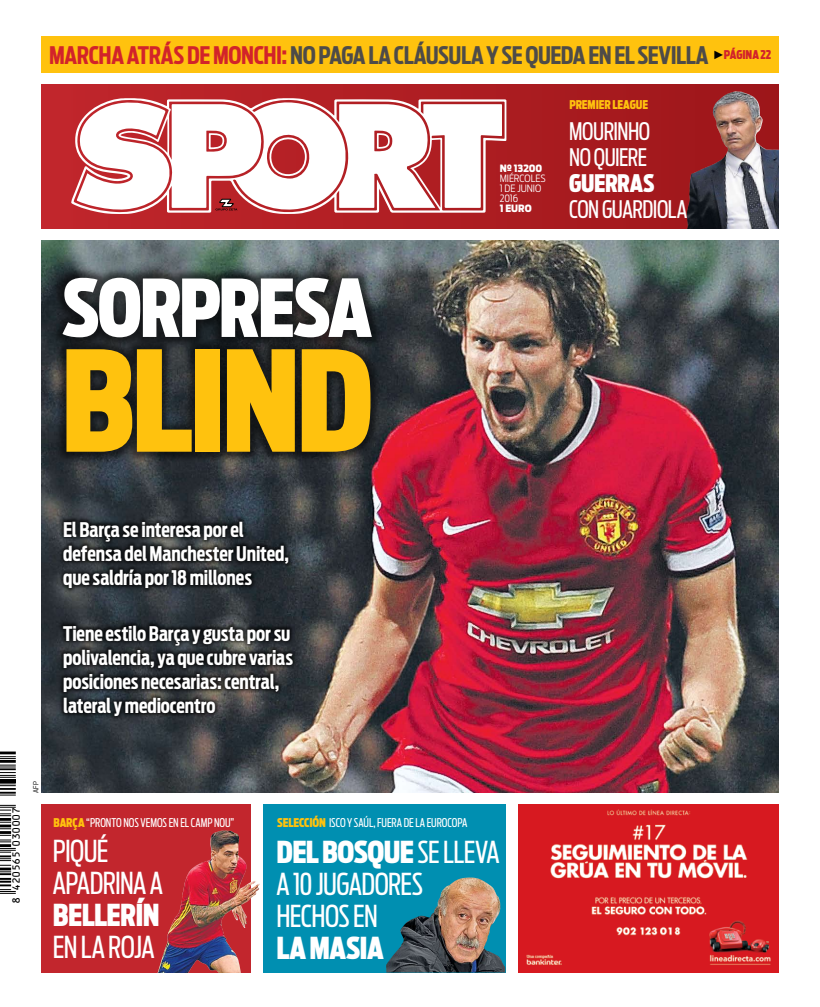
<style>
.page{position:relative;width:820px;height:1007px;background:#fff}
.page>*{position:absolute;margin:0;border:0;box-sizing:border-box;transform-origin:0 0}
.t1{font:900 138.2px "Antenna Extra Cond";letter-spacing:-.03em;color:#ffc20e}
.t2{font:900 78.8px "Antenna Extra Cond";letter-spacing:-.03em;color:#fff}
.t3{font:30px/32px "Antenna Extra Cond";letter-spacing:-.02em;color:#fff}
.t4{font:900 30px "Antenna Extra Cond";letter-spacing:-.02em;color:#fff}
.t5{font:700 24px "Antenna Extra Cond";letter-spacing:-.015em;color:#4e4b48;scale:1.04 1}
.t6{font:24px/26px "Antenna Extra Cond";letter-spacing:-.02em;color:#fff}
.t7{font:900 24px "Antenna Extra Cond";letter-spacing:-.015em;color:#fff}
.t8{font:700 20px/24px "Antenna Extra Cond";letter-spacing:-.005em;color:#fff}
.t9{font:12px "Antenna Extra Cond";letter-spacing:-.005em;color:#fff}
.t10{font:900 12px "Antenna Extra Cond";letter-spacing:-.005em;color:#ffc20e}
.t11{font:300 10px/10px "Antenna Cond";letter-spacing:-.005em;color:#fff}
.t12{font:10px "Film Bars 004";letter-spacing:-.065em;color:#000}
.t13{font:900 10px "Antenna Cond";color:#fff}
.t14{font:300 7px "Antenna Cond";color:#000}
.s1{color:#d2232a}
.s2{font-weight:900;color:#ffc20e}
.s3{font-weight:900}
</style>
<div class="page">
<div style="left:263px;top:804px;width:243px;height:168px;background:#008fb1"></div>
<div style="left:41px;top:804px;width:210px;height:168px;background:#c2262d"></div>
<svg style="left:0;top:804px;width:16px;height:89px"></svg>
<svg style="left:0;top:783px;width:16px;height:12px"></svg>
<svg style="left:0;top:779px;width:16px;height:3px"></svg>
<svg style="left:0;top:756px;width:16px;height:21px"></svg>
<hr style="left:0;top:751px;width:16px;height:3px;background:#000">
<img style="left:41px;top:240px;width:737px;height:552px">
<div style="left:41px;top:84px;width:737px;height:144px;background:linear-gradient(to right,#c2262c,#9d1619)"></div>
<svg style="left:71px;top:98px;width:435px;height:116px"></svg>
<svg style="left:77px;top:101px;width:93px;height:109px"></svg>
<svg style="left:208px;top:133px;width:16px;height:17px"></svg>
<svg style="left:377px;top:133px;width:12px;height:16px"></svg>
<svg style="left:267px;top:134px;width:39px;height:44px"></svg>
<svg style="left:215px;top:199px;width:22px;height:11px"></svg>
<div style="left:50px;top:265px;width:334px;height:199px;background:#000;opacity:.56"></div>
<div style="left:58px;top:515px;width:236px;height:78px;background:#000;opacity:.75"></div>
<div style="left:58px;top:619px;width:240px;height:102px;background:#000;opacity:.75"></div>
<img style="left:683px;top:91px;width:95px;height:137px">
<img style="left:386px;top:877px;width:119px;height:95px">
<img style="left:158px;top:830px;width:102px;height:142px">
<div style="left:41px;top:36px;width:737px;height:36px;background:#ffc20e"></div>
<img style="left:518px;top:804px;width:260px;height:168px">
<p class="t5" style="left:49px;top:41px;width:695px"><span class="s1">MARCHA ATRÁS DE MONCHI:</span> NO PAGA LA CLÁUSULA Y SE QUEDA EN EL SEVILLA <sup>►</sup><sup>PÁGINA</sup> <sup>22</sup></p>
<h2 class="t2" style="left:62px;top:261px;width:311px">SORPRESA</h2>
<h1 class="t1" style="left:61px;top:319px;width:314px">BLIND</h1>
<p class="t13" style="left:499px;top:162px;width:44px">Nº 13200</p>
<p class="t11" style="left:499px;top:173px;width:47px">MIÉRCOLES<br>1 DE JUNIO<br>2016</p>
<p class="t13" style="left:499px;top:202px;width:33px">1 EURO</p>
<p class="t10" style="left:569px;top:97px;width:80px">PREMIER LEAGUE</p>
<p class="t6" style="left:569px;top:118px;width:82px">MOURINHO<br>NO QUIERE</p>
<p class="t7" style="left:569px;top:168px;width:87px">GUERRAS</p>
<p class="t6" style="left:569px;top:196px;width:119px">CON GUARDIOLA</p>
<p class="t8" style="left:63px;top:517px;width:227px">El Barça se interesa por el defensa del Manchester United, que saldría por 18 millones</p>
<p class="t8" style="left:63px;top:621px;width:231px">Tiene estilo Barça y gusta por su polivalencia, ya que cubre varias posiciones necesarias: central, lateral y mediocentro</p>
<p class="t12" style="left:11px;top:903px;width:99px;rotate:-90deg">8 420565 030007</p>
<p class="t14" style="left:32px;top:792px;width:13px;rotate:-90deg">AFP</p>
<p class="t9" style="left:53px;top:816px;width:182px"><span class="s2">BARÇA</span> “PRONTO NOS VEMOS EN EL CAMP NOU”</p>
<h3 class="t3" style="left:53px;top:835px;width:112px">PIQUÉ<br>APADRINA A</h3>
<h3 class="t4" style="left:53px;top:896px;width:108px">BELLERÍN</h3>
<h3 class="t3" style="left:53px;top:931px;width:103px">EN LA ROJA</h3>
<p class="t9" style="left:277px;top:816px;width:111px"><span class="s2">SELECCIÓN</span> ISCO Y SAÚL, FUERA</p>
<p class="t9" style="left:403px;top:816px;width:30px">DELAEUROCOPA</p>
<h3 class="t3" style="left:276px;top:836px;width:179px"><span class="s3">DELBOSQUE</span>SELLEVA<br>A 10 JUGADORES<br>HECHOS</h3>
<h3 class="t3" style="left:353px;top:900px;width:12px">EN</h3>
<h3 class="t4" style="left:276px;top:930px;width:109px">LAMASIA</h3>
</div>
